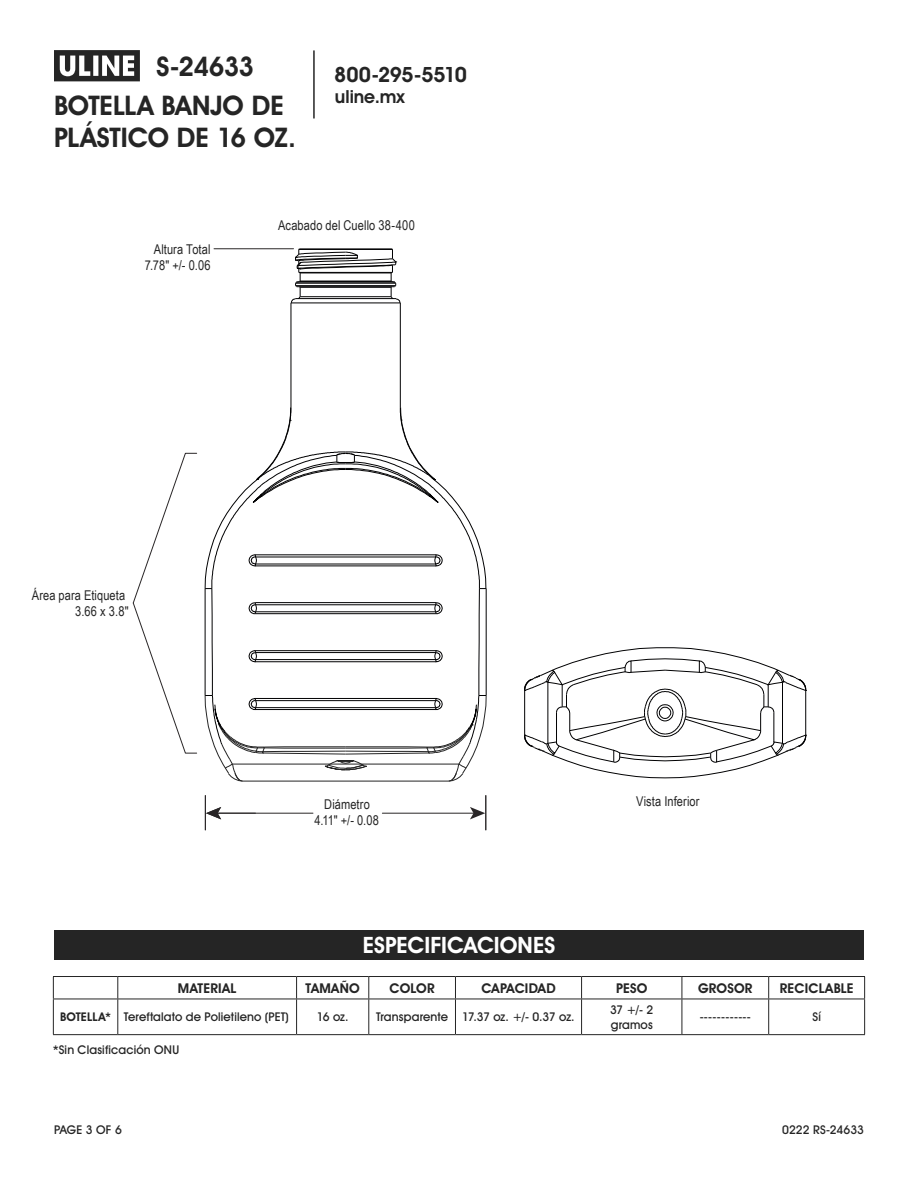
<style>
.page{position:relative;width:918px;height:1188px;background:#fff}
.page>*{position:absolute;margin:0;border:0;box-sizing:border-box;transform-origin:0 0}
.t1{font:700 27px/32.4px "Uline Two Knine";letter-spacing:-.005em;color:#252525}
.t2{font:700 22.5px "Uline Two Knine";color:#fff}
.t3{font:700 21px "Uline Two Knine";letter-spacing:-.02em;color:#252525}
.t4{font:700 18px "Uline Two Knine";color:#252525}
.t5{font:13.5px/16.2px "Arial Narrow";letter-spacing:.005em;color:#252525;text-align:right}
.t6{font:700 13.5px "Uline Two Knine";letter-spacing:.015em;color:#252525}
.t7{font:12px/14.4px "Uline Two Knine";letter-spacing:.015em;color:#252525}
.t8{font:12px "Uline Two Knine";letter-spacing:-.005em;color:#252525}
.s1{font-weight:700}
</style>
<div class="page">
<hr style="left:313px;top:50px;width:2px;height:68px;background:#252525">
<svg style="left:54px;top:50px;width:86px;height:31px"></svg>
<hr style="left:214px;top:248px;width:80px;height:1px;background:#292627">
<hr style="left:217px;top:813px;width:96px;height:1px;background:#292627">
<svg style="left:206px;top:807px;width:15px;height:12px"></svg>
<hr style="left:205px;top:795px;width:1px;height:35px;background:#292627">
<hr style="left:382px;top:813px;width:92px;height:1px;background:#292627">
<svg style="left:470px;top:807px;width:15px;height:12px"></svg>
<hr style="left:485px;top:795px;width:1px;height:35px;background:#292627">
<svg style="left:133px;top:453px;width:64px;height:301px"></svg>
<svg style="left:524px;top:647px;width:283px;height:131px"></svg>
<hr style="left:400px;top:303px;width:1px;height:104px;background:#010102">
<hr style="left:291px;top:303px;width:1px;height:104px;background:#010102">
<svg style="left:204px;top:407px;width:283px;height:375px"></svg>
<svg style="left:282px;top:248px;width:119px;height:56px"></svg>
<div style="left:54px;top:930px;width:810px;height:30px;background:#252525"></div>
<hr style="left:53px;top:976px;width:65px;height:1px;background:#252525">
<svg style="left:53px;top:977px;width:1px;height:22px"></svg>
<hr style="left:118px;top:976px;width:179px;height:1px;background:#252525">
<svg style="left:117px;top:977px;width:1px;height:22px"></svg>
<hr style="left:297px;top:976px;width:72px;height:1px;background:#252525">
<svg style="left:296px;top:977px;width:1px;height:22px"></svg>
<hr style="left:369px;top:976px;width:86px;height:1px;background:#252525">
<svg style="left:368px;top:977px;width:1px;height:22px"></svg>
<hr style="left:455px;top:976px;width:127px;height:1px;background:#252525">
<svg style="left:455px;top:977px;width:1px;height:22px"></svg>
<hr style="left:582px;top:976px;width:100px;height:1px;background:#252525">
<svg style="left:581px;top:977px;width:1px;height:22px"></svg>
<hr style="left:682px;top:976px;width:87px;height:1px;background:#252525">
<svg style="left:682px;top:977px;width:1px;height:22px"></svg>
<hr style="left:769px;top:976px;width:96px;height:1px;background:#252525">
<svg style="left:768px;top:977px;width:1px;height:22px"></svg>
<svg style="left:864px;top:977px;width:1px;height:22px"></svg>
<hr style="left:53px;top:999px;width:1px;height:35px;background:#252525">
<hr style="left:117px;top:999px;width:1px;height:35px;background:#252525">
<hr style="left:296px;top:999px;width:1px;height:35px;background:#252525">
<hr style="left:368px;top:999px;width:1px;height:35px;background:#252525">
<hr style="left:455px;top:999px;width:1px;height:35px;background:#252525">
<hr style="left:581px;top:999px;width:1px;height:35px;background:#252525">
<hr style="left:682px;top:999px;width:1px;height:35px;background:#252525">
<hr style="left:768px;top:999px;width:1px;height:35px;background:#252525">
<hr style="left:864px;top:999px;width:1px;height:35px;background:#252525">
<hr style="left:53px;top:1034px;width:65px;height:1px;background:#252525">
<hr style="left:118px;top:1034px;width:179px;height:1px;background:#252525">
<hr style="left:297px;top:1034px;width:72px;height:1px;background:#252525">
<hr style="left:369px;top:1034px;width:86px;height:1px;background:#252525">
<hr style="left:455px;top:1034px;width:127px;height:1px;background:#252525">
<hr style="left:582px;top:1034px;width:100px;height:1px;background:#252525">
<hr style="left:682px;top:1034px;width:87px;height:1px;background:#252525">
<hr style="left:769px;top:1034px;width:96px;height:1px;background:#252525">
<hr style="left:53px;top:999px;width:65px;height:1px;background:#252525">
<hr style="left:118px;top:999px;width:179px;height:1px;background:#252525">
<hr style="left:297px;top:999px;width:72px;height:1px;background:#252525">
<hr style="left:369px;top:999px;width:86px;height:1px;background:#252525">
<hr style="left:455px;top:999px;width:127px;height:1px;background:#252525">
<hr style="left:582px;top:999px;width:100px;height:1px;background:#252525">
<hr style="left:682px;top:999px;width:87px;height:1px;background:#252525">
<hr style="left:769px;top:999px;width:96px;height:1px;background:#252525">
<h1 class="t1" style="left:157px;top:50px;width:99px">S-24633</h1>
<h1 class="t1" style="left:54px;top:89px;width:244px">BOTELLA BANJO DE<br>PLÁSTICO DE 16 OZ.</h1>
<h3 class="t3" style="left:334px;top:62px;width:134px">800-295-5510</h3>
<h3 class="t4" style="left:335px;top:86px;width:71px">uline.mx</h3>
<p class="t5" style="left:145px;top:241px;width:67px">Altura Total<br>7.78" +/- 0.06</p>
<p class="t5" style="left:278px;top:217px;width:138px">Acabado del Cuello 38-400</p>
<p class="t5" style="left:32px;top:586px;width:99px">Área para Etiqueta<br>3.66 x 3.8"</p>
<p class="t5" style="left:324px;top:796px;width:47px">Diámetro</p>
<p class="t5" style="left:636px;top:793px;width:65px">Vista Inferior</p>
<p class="t5" style="left:314px;top:812px;width:66px">4.11" +/- 0.08</p>
<h2 class="t2" style="left:363px;top:931px;width:194px">ESPECIFICACIONES</h2>
<p class="t6" style="left:178px;top:980px;width:60px">MATERIAL</p>
<p class="t6" style="left:306px;top:980px;width:56px">TAMAÑO</p>
<p class="t6" style="left:390px;top:980px;width:47px">COLOR</p>
<p class="t6" style="left:481px;top:980px;width:76px">CAPACIDAD</p>
<p class="t6" style="left:616px;top:980px;width:33px">PESO</p>
<p class="t6" style="left:698px;top:980px;width:56px">GROSOR</p>
<p class="t6" style="left:780px;top:980px;width:75px">RECICLABLE</p>
<p class="t7" style="left:60px;top:1010px;width:230px"><span class="s1">BOTELLA*</span> Tereftalato de Polietileno (PET)</p>
<p class="t7" style="left:317px;top:1010px;width:33px">16 oz.</p>
<p class="t7" style="left:376px;top:1010px;width:200px">Transparente 17.37 oz. +/- 0.37 oz.</p>
<p class="t7" style="left:610px;top:1003px;width:45px">37 +/- 2 gramos</p>
<p class="t7" style="left:700px;top:1010px;width:53px">------------</p>
<p class="t7" style="left:812px;top:1010px;width:10px">Sí</p>
<p class="t7" style="left:53px;top:1042px;width:128px">*Sin Clasificación ONU</p>
<p class="t7" style="left:54px;top:1122px;width:69px">PAGE 3 OF 6</p>
<p class="t8" style="left:782px;top:1122px;width:83px">0222 RS-24633</p>
</div>
